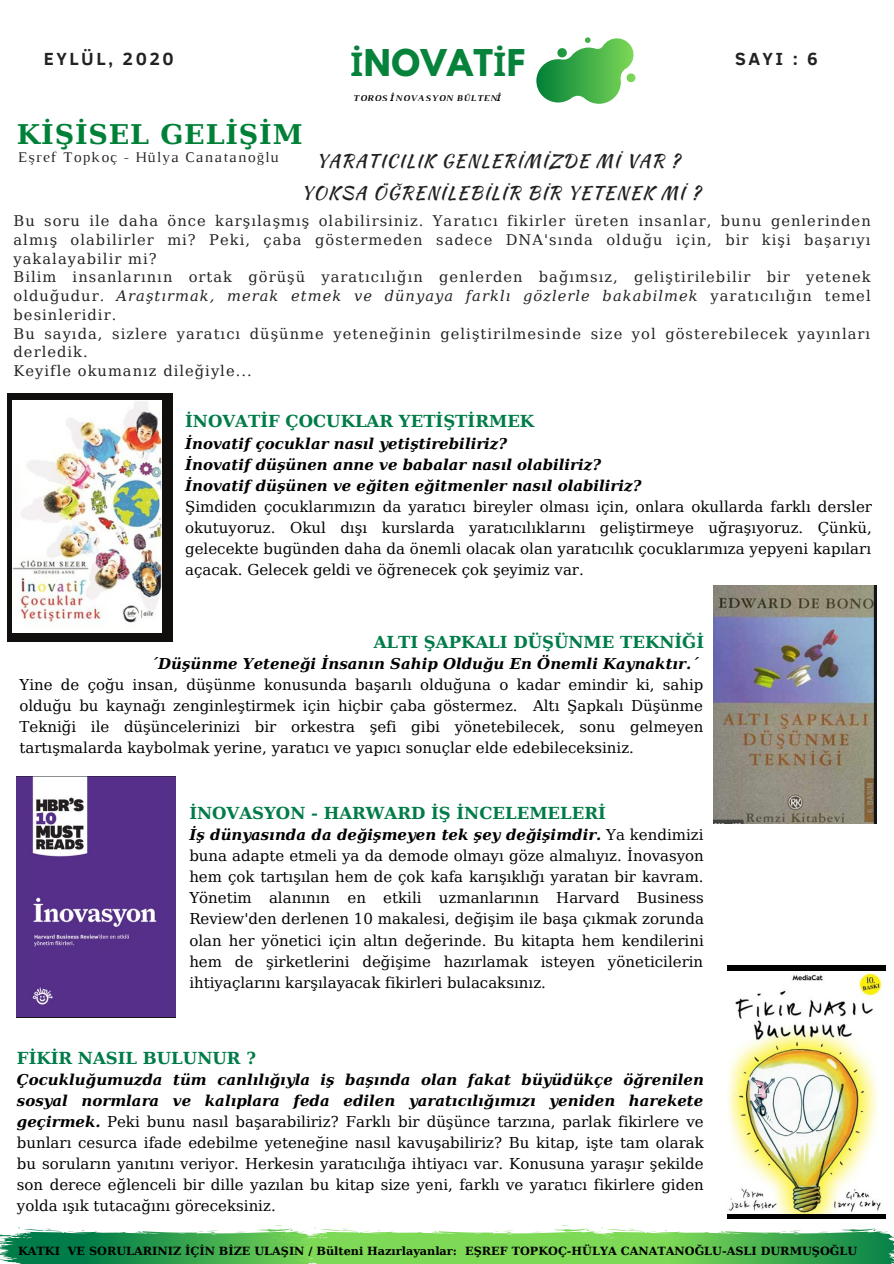
<style>
.page{position:relative;width:894px;height:1264px;background:#fff}
.page>*{position:absolute;margin:0;border:0;box-sizing:border-box;transform-origin:0 0}
.t1{font:700 32.7px "League Spartan";letter-spacing:.02em;color:#008037}
.t2{font:700 27px "DejaVu Serif";letter-spacing:.03em;color:#008037}
.t3{font:18px/31.5px "Kaushan Script";letter-spacing:.07em;color:#222;text-align:center}
.t4{font:700 18px "Clear Sans";letter-spacing:.14em;color:#222}
.t5{font:700 16.5px "DejaVu Serif";color:#007c48}
.t6{font:15px/21px "DejaVu Serif";color:#000;text-align:justify}
.t7{font:italic 700 15px/21px "DejaVu Serif";color:#000}
.t8{font:15px "Luthier";letter-spacing:.07em;color:#222}
.t9{font:14.7px/18.8px "DejaVu Serif";letter-spacing:.07em;color:#222}
.t10{font:700 11.25px "DejaVu Serif";color:#000}
.t11{font:italic 700 9px "Luthier";letter-spacing:.07em;color:#000}
.s1{font-family:"Noto Sans"}
.s2{font-style:italic}
.s3{font-weight:700;font-style:italic}
</style>
<div class="page">
<svg style="left:536px;top:37px;width:99px;height:67px"></svg>
<svg style="left:0;top:1225px;width:893px;height:38px"></svg>
<div style="left:7px;top:393px;width:165px;height:248px;background:#100f0d"></div>
<img style="left:17px;top:776px;width:159px;height:241px">
<img style="left:713px;top:586px;width:163px;height:237px">
<img style="left:12px;top:400px;width:149px;height:232px">
<div style="left:727px;top:965px;width:158px;height:253px;background:#000"></div>
<img style="left:727px;top:971px;width:158px;height:242px">
<h1 class="t1" style="left:350px;top:46px;width:176px"><span class="s1">İ</span>NOVAT<span class="s1">İ</span>F</h1>
<p class="t11" style="left:352px;top:94px;width:150px">TOROS <span class="s1">İ</span>NOVASYON BÜLTEN<span class="s1">İ</span></p>
<p class="t4" style="left:44px;top:45px;width:131px">EYLÜL, 2020</p>
<p class="t4" style="left:734px;top:45px;width:84px">SAYI : 6</p>
<h2 class="t2" style="left:17px;top:118px;width:287px">KİŞİSEL GELİŞİM</h2>
<p class="t8" style="left:18px;top:152px;width:262px">Eşref Topkoç - Hülya Canatanoğlu</p>
<p class="t3" style="left:301px;top:145px;width:400px">YARATICILIK GENLERİMİZDE Mİ VAR ?<br>YOKSA ÖĞRENİLEBİLİR BİR YETENEK Mİ ?</p>
<p class="t9" style="left:14px;top:212px;width:858px">Bu soru ile daha önce karşılaşmış olabilirsiniz. Yaratıcı fikirler üreten insanlar, bunu genlerinden almış olabilirler mi? Peki, çaba göstermeden sadece DNA'sında olduğu için, bir kişi başarıyı yakalayabilir mi?<br>Bilim insanlarının ortak görüşü yaratıcılığın genlerden bağımsız, geliştirilebilir bir yetenek olduğudur. <span class="s2">Araştırmak, merak etmek ve dünyaya farklı gözlerle bakabilmek</span> yaratıcılığın temel besinleridir.<br>Bu sayıda, sizlere yaratıcı düşünme yeteneğinin geliştirilmesinde size yol gösterebilecek yayınları derledik.<br>Keyifle okumanız dileğiyle...</p>
<p class="t5" style="left:185px;top:412px;width:350px">İNOVATİF ÇOCUKLAR YETİŞTİRMEK</p>
<p class="t7" style="left:185px;top:433px;width:457px">İnovatif çocuklar nasıl yetiştirebiliriz?<br>İnovatif düşünen anne ve babalar nasıl olabiliriz?<br>İnovatif düşünen ve eğiten eğitmenler nasıl olabiliriz?</p>
<p class="t6" style="left:185px;top:496px;width:688px">Şimdiden çocuklarımızın da yaratıcı bireyler olması için, onlara okullarda farklı dersler okutuyoruz. Okul dışı kurslarda yaratıcılıklarını geliştirmeye uğraşıyoruz. Çünkü, gelecekte bugünden daha da önemli olacak olan yaratıcılık çocuklarımıza yepyeni kapıları açacak. Gelecek geldi ve öğrenecek çok şeyimiz var.</p>
<p class="t5" style="left:373px;top:632px;width:332px">ALTI ŞAPKALI DÜŞÜNME TEKNİĞİ</p>
<p class="t7" style="left:151px;top:653px;width:549px">´Düşünme Yeteneği İnsanın Sahip Olduğu En Önemli Kaynaktır.´</p>
<p class="t6" style="left:19px;top:674px;width:685px">Yine de çoğu insan, düşünme konusunda başarılı olduğuna o kadar emindir ki, sahip olduğu bu kaynağı zenginleştirmek için hiçbir çaba göstermez. Altı Şapkalı Düşünme Tekniği ile düşüncelerinizi bir orkestra şefi gibi yönetebilecek, sonu gelmeyen tartışmalarda kaybolmak yerine, yaratıcı ve yapıcı sonuçlar elde edebileceksiniz.</p>
<p class="t5" style="left:189px;top:803px;width:418px">İNOVASYON - HARWARD İŞ İNCELEMELERİ</p>
<p class="t6" style="left:189px;top:824px;width:516px"><span class="s3">İş dünyasında da değişmeyen tek şey değişimdir.</span> Ya kendimizi buna adapte etmeli ya da demode olmayı göze almalıyız. İnovasyon hem çok tartışılan hem de çok kafa karışıklığı yaratan bir kavram.<br>Yönetim alanının en etkili uzmanlarının Harvard Business Review'den derlenen 10 makalesi, değişim ile başa çıkmak zorunda olan her yönetici için altın değerinde. Bu kitapta hem kendilerini hem de şirketlerini değişime hazırlamak isteyen yöneticilerin ihtiyaçlarını karşılayacak fikirleri bulacaksınız.</p>
<p class="t5" style="left:17px;top:1048px;width:240px">FİKİR NASIL BULUNUR ?</p>
<p class="t6" style="left:17px;top:1068px;width:688px"><span class="s3">Çocukluğumuzda tüm canlılığıyla iş başında olan fakat büyüdükçe öğrenilen sosyal normlara ve kalıplara feda edilen yaratıcılığımızı yeniden harekete geçirmek.</span> Peki bunu nasıl başarabiliriz? Farklı bir düşünce tarzına, parlak fikirlere ve bunları cesurca ifade edebilme yeteneğine nasıl kavuşabiliriz? Bu kitap, işte tam olarak bu soruların yanıtını veriyor. Herkesin yaratıcılığa ihtiyacı var. Konusuna yaraşır şekilde son derece eğlenceli bir dille yazılan bu kitap size yeni, farklı ve yaratıcı fikirlere giden yolda ışık tutacağını göreceksiniz.</p>
<p class="t10" style="left:18px;top:1244px;width:840px">KATKI VE SORULARINIZ İÇİN BİZE ULAŞIN / Bülteni Hazırlayanlar: EŞREF TOPKOÇ-HÜLYA CANATANOĞLU-ASLI DURMUŞOĞLU</p>
</div>
